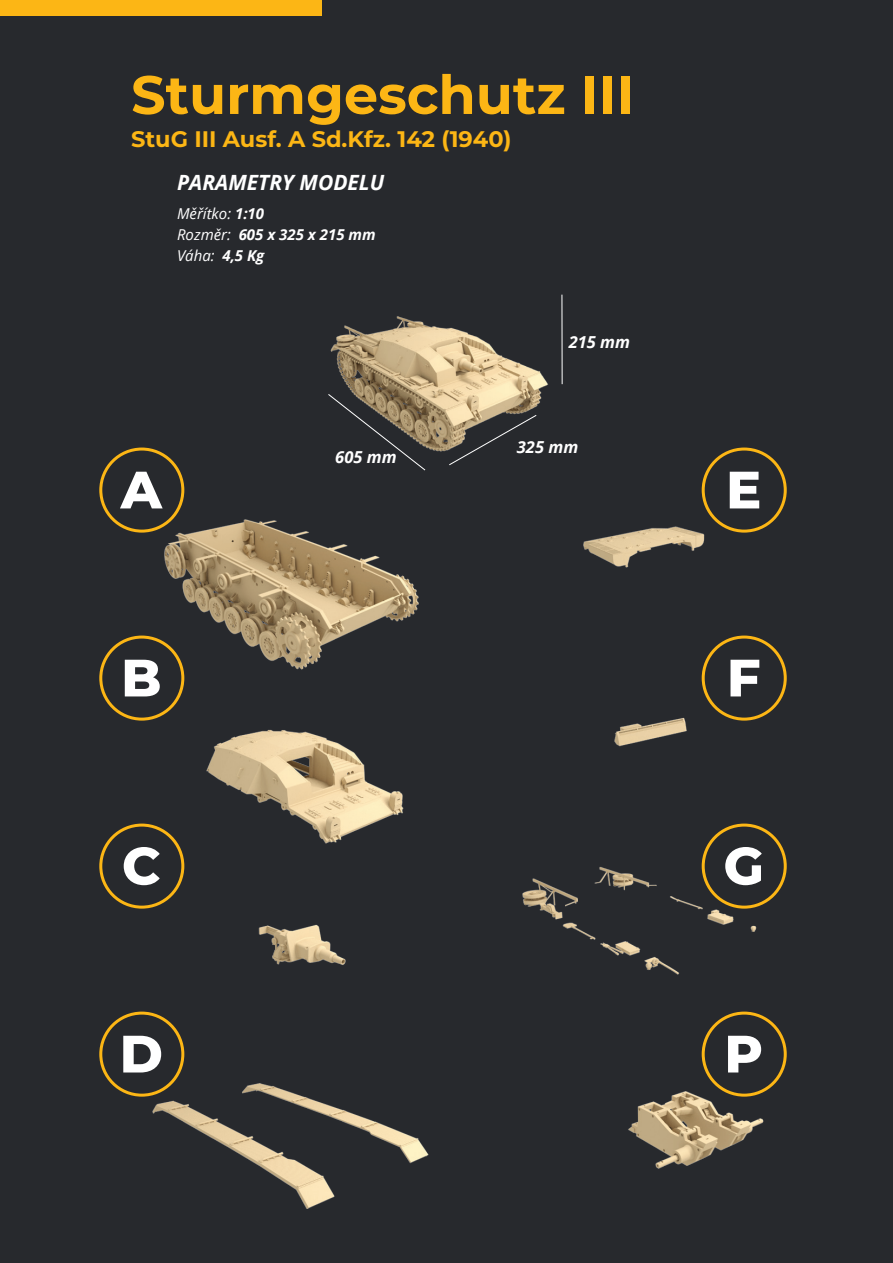
<style>
.page{position:relative;width:893px;height:1263px;background:#27292d}
.page>*{position:absolute;margin:0;border:0;box-sizing:border-box;transform-origin:0 0}
.t1{font:700 54px "Montserrat";color:#fcb615}
.t2{font:800 52.5px "Montserrat";color:#fff}
.t3{font:700 22.5px "Montserrat";color:#fcb615}
.t4{font:italic 700 21px "Open Sans";color:#fff}
.t5{font:italic 700 16.5px "Open Sans";color:#fff}
.t6{font:italic 700 15px/21px "Open Sans";color:#fff}
.s1{font-weight:400}
</style>
<div class="page">
<div style="left:0;top:0;width:321px;height:16px;background:#fcb615"></div>
<img style="left:583px;top:506px;width:204px;height:176px">
<img style="left:614px;top:685px;width:173px;height:172px">
<img style="left:522px;top:857px;width:265px;height:312px">
<img style="left:148px;top:506px;width:281px;height:703px">
<img style="left:330px;top:294px;width:233px;height:158px">
<svg style="left:328px;top:393px;width:98px;height:78px"></svg>
<svg style="left:448px;top:414px;width:89px;height:52px"></svg>
<hr style="left:562px;top:295px;width:1px;height:89px;background:#fff">
<div style="left:101px;top:449px;width:82px;height:82px;background:#27292d;border-radius:50%"></div>
<div style="left:99px;top:447px;width:85px;height:86px;border:3px solid #fcb615;border-radius:50%"></div>
<div style="left:703px;top:449px;width:82px;height:82px;background:#27292d;border-radius:50%"></div>
<div style="left:702px;top:447px;width:85px;height:86px;border:3px solid #fcb615;border-radius:50%"></div>
<div style="left:101px;top:637px;width:82px;height:82px;background:#27292d;border-radius:50%"></div>
<div style="left:99px;top:635px;width:85px;height:86px;border:3px solid #fcb615;border-radius:50%"></div>
<div style="left:703px;top:637px;width:82px;height:82px;background:#27292d;border-radius:50%"></div>
<div style="left:702px;top:635px;width:85px;height:86px;border:3px solid #fcb615;border-radius:50%"></div>
<div style="left:101px;top:825px;width:82px;height:82px;background:#27292d;border-radius:50%"></div>
<div style="left:99px;top:823px;width:85px;height:86px;border:3px solid #fcb615;border-radius:50%"></div>
<div style="left:703px;top:825px;width:82px;height:82px;background:#27292d;border-radius:50%"></div>
<div style="left:702px;top:823px;width:85px;height:86px;border:3px solid #fcb615;border-radius:50%"></div>
<div style="left:101px;top:1013px;width:82px;height:82px;background:#27292d;border-radius:50%"></div>
<div style="left:99px;top:1011px;width:85px;height:86px;border:3px solid #fcb615;border-radius:50%"></div>
<div style="left:703px;top:1013px;width:82px;height:82px;background:#27292d;border-radius:50%"></div>
<div style="left:702px;top:1011px;width:85px;height:86px;border:3px solid #fcb615;border-radius:50%"></div>
<h1 class="t1" style="left:131px;top:56px;width:504px">Sturmgeschutz III</h1>
<h3 class="t3" style="left:131px;top:123px;width:382px">StuG III Ausf. A Sd.Kfz. 142 (1940)</h3>
<h3 class="t4" style="left:177px;top:168px;width:209px">PARAMETRY MODELU</h3>
<p class="t6" style="left:177px;top:203px;width:200px"><span class="s1">Měřítko:</span> 1:10<br><span class="s1">Rozměr:</span> 605 x 325 x 215 mm<br><span class="s1">Váha:</span> 4,5 Kg</p>
<p class="t5" style="left:335px;top:445px;width:63px">605 mm</p>
<p class="t5" style="left:569px;top:330px;width:63px">215 mm</p>
<p class="t5" style="left:517px;top:435px;width:63px">325 mm</p>
<h2 class="t2" style="left:121px;top:451px;width:43px">A</h2>
<h2 class="t2" style="left:726px;top:451px;width:37px">E</h2>
<h2 class="t2" style="left:121px;top:639px;width:42px">B</h2>
<h2 class="t2" style="left:727px;top:639px;width:35px">F</h2>
<h2 class="t2" style="left:122px;top:827px;width:40px">C</h2>
<h2 class="t2" style="left:723px;top:827px;width:42px">G</h2>
<h2 class="t2" style="left:120px;top:1015px;width:45px">D</h2>
<h2 class="t2" style="left:724px;top:1015px;width:40px">P</h2>
</div>
